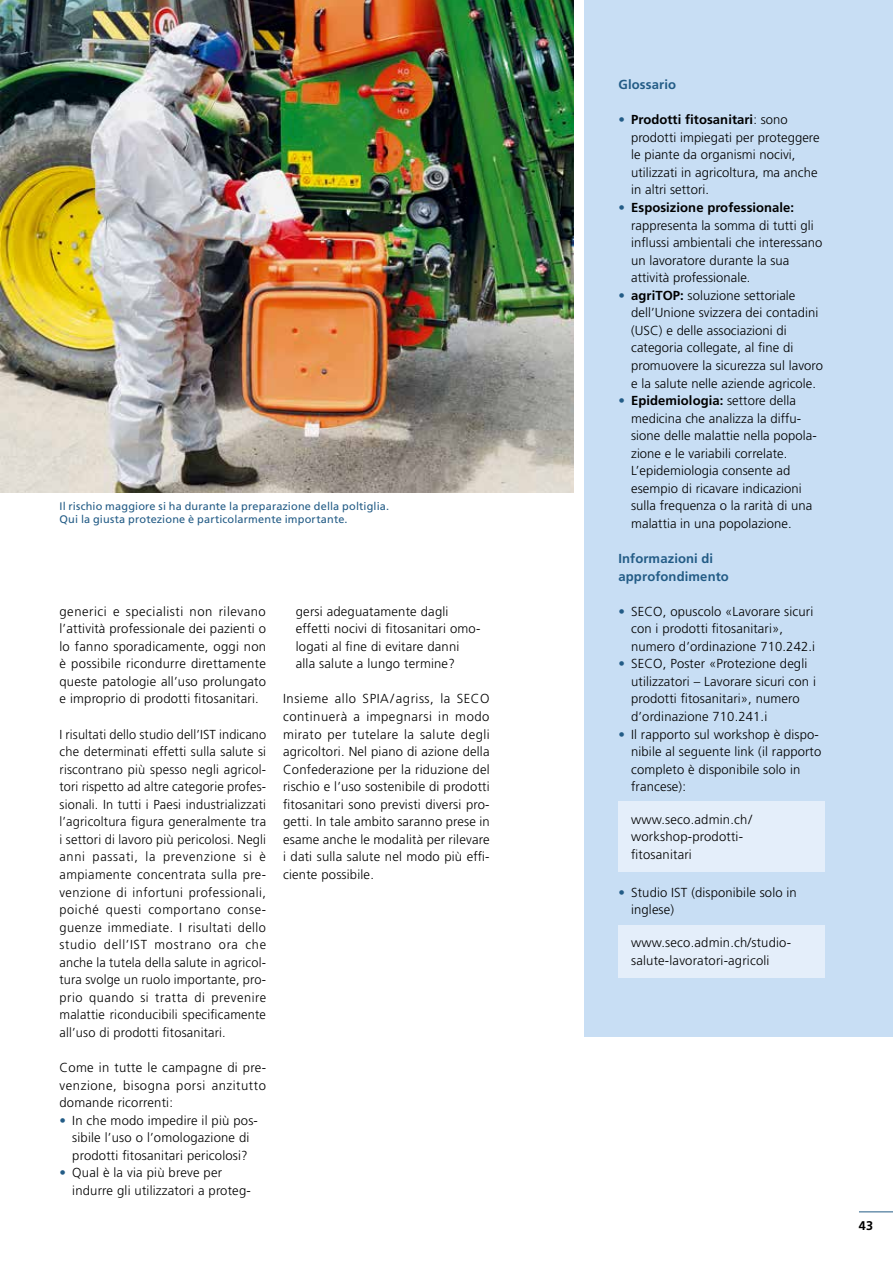
<style>
.page{position:relative;width:893px;height:1263px;background:#fff}
.page>*{position:absolute;margin:0;border:0;box-sizing:border-box;transform-origin:0 0}
.t1{font:300 13.05px/17.5px "Frutiger LT Std";letter-spacing:.01em;color:#000}
.t2{font:700 13.05px/17.5px "Frutiger LT Std";letter-spacing:.01em;color:#235c86}
.t3{font:700 12.6px "Frutiger LT Std";color:#000}
.t4{font:10.95px/13.2px "Frutiger LT Std";letter-spacing:.015em;color:#235c86}
.s1{color:#235c86}
.s2{font-weight:700;color:#235c86}
.s3{font-weight:700}
</style>
<div class="page">
<img style="left:0;top:0;width:574px;height:493px">
<div style="left:584px;top:0;width:309px;height:1037px;background:#c8def4"></div>
<div style="left:618px;top:925px;width:207px;height:53px;background:#e4eefa"></div>
<div style="left:618px;top:801px;width:207px;height:71px;background:#e4eefa"></div>
<hr style="left:859px;top:1211px;width:34px;height:1px;background:#235c86">
<p class="t4" style="left:60px;top:500px;width:331px">Il rischio maggiore si ha durante la preparazione della poltiglia.<br>Qui la giusta protezione è particolarmente importante.</p>
<p class="t1" style="left:60px;top:603px;width:208px;text-align:justify">generici e specialisti non rilevano l’attività professionale dei pazienti o lo fanno sporadicamente, oggi non è possibile ricondurre direttamente queste patologie all’uso prolungato e improprio di prodotti fitosanitari.</p>
<p class="t1" style="left:60px;top:725px;width:208px;text-align:justify">I risultati dello studio dell’IST indicano che determinati effetti sulla salute si riscontrano più spesso negli agricol&shy;tori rispetto ad altre categorie profes&shy;sionali. In tutti i Paesi industrializzati l’agricoltura figura generalmente tra i settori di lavoro più pericolosi. Negli anni passati, la prevenzione si è ampiamente concentrata sulla pre&shy;venzione di infortuni professionali, poiché questi comportano conse&shy;guenze immediate. I risultati dello studio dell’IST mostrano ora che anche la tutela della salute in agricol&shy;tura svolge un ruolo importante, pro&shy;prio quando si tratta di prevenire malattie riconducibili specificamente all’uso di prodotti fitosanitari.</p>
<p class="t1" style="left:60px;top:1059px;width:208px;text-align:justify">Come in tutte le campagne di pre&shy;venzione, bisogna porsi anzitutto domande ricorrenti:</p>
<p class="t1" style="left:60px;top:1111px;width:200px;text-align:center"><span class="s1">•</span> In che modo impedire il più pos&shy;sibile l’uso o l’omologazione di prodotti fitosanitari pericolosi?</p>
<p class="t1" style="left:72px;top:1164px;width:180px;text-indent:-13px"><span class="s1">•</span> Qual è la via più breve per indurre gli utilizzatori a proteg-</p>
<p class="t1" style="left:296px;top:603px;width:186px">gersi adeguatamente dagli effetti nocivi di fitosanitari omo&shy;logati al fine di evitare danni alla salute a lungo termine?</p>
<p class="t1" style="left:283px;top:690px;width:208px;text-align:justify">Insieme allo SPIA/agriss, la SECO continuerà a impegnarsi in modo mirato per tutelare la salute degli agricoltori. Nel piano di azione della Confederazione per la riduzione del rischio e l’uso sostenibile di prodotti fitosanitari sono previsti diversi pro&shy;getti. In tale ambito saranno prese in esame anche le modalità per rilevare i dati sulla salute nel modo più effi&shy;ciente possibile.</p>
<p class="t2" style="left:618px;top:76px;width:59px">Glossario</p>
<p class="t1" style="left:631px;top:111px;width:190px;text-indent:-13px"><span class="s2">•</span> <span class="s3">Prodotti fitosanitari</span>: sono prodotti impiegati per proteggere le piante da organismi nocivi, utilizzati in agricoltura, ma anche in altri settori.</p>
<p class="t1" style="left:631px;top:199px;width:193px;text-indent:-13px"><span class="s2">•</span> <span class="s3">Esposizione professionale: </span>rappresenta la somma di tutti gli influssi ambientali che interessano un lavoratore durante la sua attività professionale.</p>
<p class="t1" style="left:631px;top:287px;width:193px;text-indent:-13px"><span class="s1">•</span> <span class="s3">agriTOP:</span> soluzione settoriale dell’Unione svizzera dei contadini (USC) e delle associazioni di categoria collegate, al fine di promuovere la sicurezza sul lavoro e la salute nelle aziende agricole.</p>
<p class="t1" style="left:631px;top:392px;width:187px;text-indent:-13px"><span class="s2">•</span> <span class="s3">Epidemiologia:</span> settore della medicina che analizza la diffu&shy;sione delle malattie nella popola&shy;zione e le variabili correlate.<br>L’epidemiologia consente ad esempio di ricavare indicazioni sulla frequenza o la rarità di una malattia in una popolazione.</p>
<p class="t2" style="left:618px;top:550px;width:112px">Informazioni di approfondimento</p>
<p class="t1" style="left:631px;top:603px;width:185px;text-indent:-13px"><span class="s1">•</span> SECO, opuscolo «Lavorare sicuri con i prodotti fitosanitari», numero d’ordinazione 710.242.i</p>
<p class="t1" style="left:631px;top:655px;width:186px;text-indent:-13px"><span class="s1">•</span> SECO, Poster «Protezione degli utilizzatori – Lavorare sicuri con i prodotti fitosanitari», numero d’ordinazione 710.241.i</p>
<p class="t1" style="left:631px;top:725px;width:192px;text-indent:-13px"><span class="s1">•</span> Il rapporto sul workshop è dispo&shy;nibile al seguente link (il rapporto completo è disponibile solo in francese):</p>
<p class="t1" style="left:631px;top:811px;width:122px">www.seco.admin.ch/ workshop-prodotti&shy;fitosanitari</p>
<p class="t1" style="left:631px;top:883px;width:167px;text-indent:-13px"><span class="s1">•</span> Studio IST (disponibile solo in inglese)</p>
<p class="t1" style="left:631px;top:934px;width:161px">www.seco.admin.ch/studio&shy;salute-lavoratori-agricoli</p>
<p class="t3" style="left:859px;top:1218px;width:16px">43</p>
</div>
